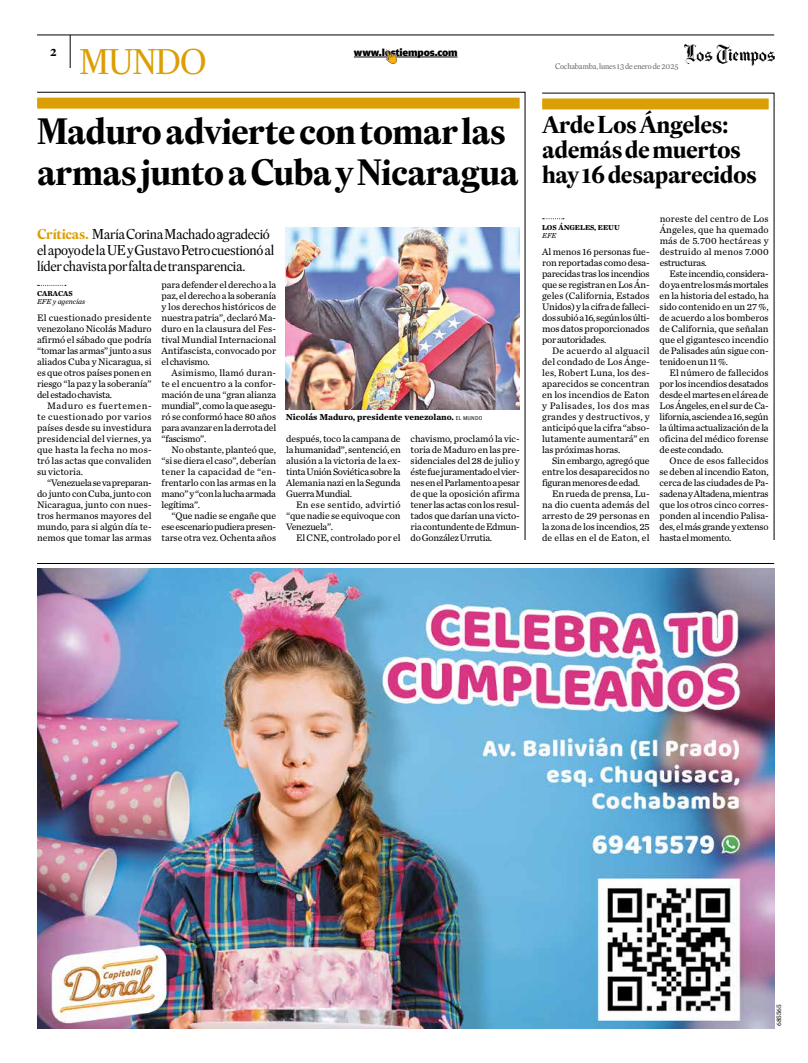
<style>
.page{position:relative;width:808px;height:1063px;background:#fff}
.page>*{position:absolute;margin:0;border:0;box-sizing:border-box;transform-origin:0 0}
.t1{font:700 36px/41px "Eudald Headline";letter-spacing:-.02em;color:#000}
.t2{font:35px "Eudald Headline";letter-spacing:-.05em;color:#dc9e05}
.t3{font:700 24px/25px "Eudald Headline";letter-spacing:-.02em;color:#000}
.t4{font:14px/16px "Eudald Headline";letter-spacing:-.025em;color:#000}
.t5{font:700 12px "Eudald Headline";color:#000}
.t6{font:900 10px "Amplitude Wide";letter-spacing:-.02em;color:#000}
.t7{font:9.8px/11px "Chronicle Text G2";letter-spacing:-.01em;color:#000;text-align:justify}
.t8{font:9.8px "Chronicle Text G2";letter-spacing:-.03em;color:#000}
.t9{font:9.8px "Chronicle Text G2";letter-spacing:.015em;color:#000}
.t10{font:9.8px "Chronicle Text G2";letter-spacing:.01em;color:#000}
.t11{font:700 9px "Chronicle Text G2";color:#000}
.t12{font:8px "Eudald Headline";letter-spacing:-.02em;color:#646363}
.t13{font:700 7.5px "Chronicle Text G2";color:#000}
.t14{font:italic 7.5px "Chronicle Text G2";color:#000}
.t15{font:7px "Chronicle Text G2";letter-spacing:-.03em;color:#000}
.s1{font-weight:700;color:#dc9e05}
.s2{font-family:"Amplitude";font-weight:400;font-size:6px}
</style>
<div class="page">
<svg style="left:37px;top:92px;width:488px;height:448px"></svg>
<div style="left:37px;top:98px;width:483px;height:11px;background:#dc9e05"></div>
<svg style="left:38px;top:285px;width:28px;height:1px"></svg>
<img style="left:286px;top:228px;width:234px;height:181px">
<svg style="left:542px;top:93px;width:232px;height:447px"></svg>
<div style="left:542px;top:98px;width:227px;height:11px;background:#dc9e05"></div>
<svg style="left:543px;top:218px;width:21px;height:1px"></svg>
<img style="left:37px;top:569px;width:737px;height:460px">
<hr style="left:37px;top:563px;width:737px;height:1px;background:#000">
<hr style="left:37px;top:35px;width:737px;height:1px;background:#000">
<hr style="left:70px;top:35px;width:1px;height:33px;background:#000">
<img style="left:684px;top:45px;width:90px;height:20px">
<hr style="left:354px;top:57px;width:104px;height:1px;background:#000">
<img style="left:383px;top:49px;width:14px;height:15px">
<p class="t5" style="left:50px;top:44px;width:8px">2</p>
<h2 class="t2" style="left:79px;top:42px;width:129px">MUNDO</h2>
<p class="t6" style="left:354px;top:47px;width:105px">www.lostiempos.com</p>
<h1 class="t1" style="left:37px;top:110px;width:483px">Maduro advierte con tomar las armas junto a Cuba y Nicaragua</h1>
<h3 class="t4" style="left:37px;top:226px;width:238px"><span class="s1">Críticas.</span> María Corina Machado agradeció el apoyo de la UE y Gustavo Petro cuestionó al líder chavista por falta de transparencia.</h3>
<p class="t13" style="left:37px;top:288px;width:37px">CARACAS</p>
<p class="t14" style="left:37px;top:296px;width:50px">EFE y agencias</p>
<p class="t7" style="left:37px;top:312px;width:116px">El cuestionado presidente venezolano Nicolás Maduro afirmó el sábado que podría “tomar las armas” junto a sus aliados Cuba y Nicaragua, si es que otros países ponen en riesgo “la paz y la soberanía” del estado chavista.</p>
<p class="t7" style="left:37px;top:399px;width:116px;text-indent:10px">Maduro es fuertemen&shy;te cuestionado por varios países desde su investidura presidencial del viernes, ya que hasta la fecha no mos&shy;tró las actas que convaliden su victoria.</p>
<p class="t7" style="left:37px;top:476px;width:116px;text-indent:10px">“Venezuela se va preparan&shy;do junto con Cuba, junto con Nicaragua, junto con nues&shy;tros hermanos mayores del mundo, para si algún día te&shy;nemos que tomar las armas</p>
<p class="t7" style="left:162px;top:278px;width:116px">para defender el derecho a la paz, el derecho a la soberanía y los derechos históricos de nuestra patria”, declaró Ma&shy;duro en la clausura del Fes&shy;tival Mundial Internacional Antifascista, convocado por el chavismo.</p>
<p class="t7" style="left:162px;top:366px;width:116px;text-indent:10px">Asimismo, llamó duran&shy;te el encuentro a la confor&shy;mación de una “gran alianza mundial”, como la que asegu&shy;ró se conformó hace 80 años para avanzar en la derrota del “fascismo”.</p>
<p class="t7" style="left:162px;top:443px;width:116px;text-indent:10px">No obstante, planteó que, “si se diera el caso”, deberían tener la capacidad de “en&shy;frentarlo con las armas en la mano” y “con la lucha armada legítima”.</p>
<p class="t7" style="left:162px;top:509px;width:116px;text-indent:10px">“Que nadie se engañe que ese escenario pudiera presen&shy;tarse otra vez. Ochenta años</p>
<p class="t11" style="left:286px;top:410px;width:198px">Nicolás Maduro, presidente venezolano. <span class="s2">EL MUNDO</span></p>
<p class="t7" style="left:286px;top:433px;width:116px">después, toco la campana de la humanidad”, sentenció, en alusión a la victoria de la ex&shy;tinta Unión Soviética sobre la Alemania nazi en la Segunda Guerra Mundial.</p>
<p class="t7" style="left:286px;top:498px;width:116px;text-indent:10px">En ese sentido, advirtió “que nadie se equivoque con Venezuela”.</p>
<p class="t7" style="left:296px;top:531px;width:106px">El CNE, controlado por el</p>
<p class="t7" style="left:411px;top:432px;width:111px">chavismo, proclamó la vic&shy;toria de Maduro en las pre&shy;sidenciales del 28 de julio y éste fue juramentado el vier&shy;nes en el Parlamento a pesar de que la oposición afirma tener las actas con los resul&shy;tados que darían una victo&shy;ria contundente de Edmun&shy;do González Urrutia.</p>
<p class="t12" style="left:555px;top:61px;width:125px">Cochabamba, lunes 13 de enero de 2025</p>
<h3 class="t3" style="left:542px;top:112px;width:216px">Arde Los Ángeles: además de muertos hay 16 desaparecidos</h3>
<p class="t13" style="left:542px;top:221px;width:79px">LOS ÁNGELES, EEUU</p>
<p class="t14" style="left:542px;top:230px;width:16px">EFE</p>
<p class="t7" style="left:660px;top:212px;width:111px">noreste del centro de Los Ángeles, que ha quemado más de 5.700 hectáreas y destruido al menos 7.000 estructuras.</p>
<p class="t7" style="left:660px;top:267px;width:111px;text-indent:10px">Este incendio, considera&shy;do ya entre los más mortales en la historia del estado, ha sido contenido en un 27 %, de acuerdo a los bomberos de California, que señalan que el gigantesco incendio de Palisades aún sigue con&shy;tenido en un 11 %.</p>
<p class="t7" style="left:660px;top:366px;width:111px;text-indent:10px">El número de fallecidos por los incendios desatados desde el martes en el área de Los Ángeles, en el sur de Ca&shy;lifornia, asciende a 16, según la última actualización de la oficina del médico forense de este condado.</p>
<p class="t7" style="left:660px;top:454px;width:111px;text-indent:10px">Once de esos fallecidos se deben al incendio Eaton, cerca de las ciudades de Pa&shy;sadena y Altadena, mientras que los otros cinco corres&shy;ponden al incendio Palisa&shy;des, el más grande y extenso hasta el momento.</p>
<p class="t7" style="left:542px;top:246px;width:109px">Al menos 16 personas fue&shy;ron reportadas como desa&shy;parecidas tras los incendios que se registran en Los Án&shy;geles (California, Estados Unidos) y la cifra de falleci&shy;dos subió a 16, según los últi&shy;mos datos proporcionados por autoridades.</p>
<p class="t7" style="left:542px;top:344px;width:109px;text-indent:10px">De acuerdo al alguacil del condado de Los Ánge&shy;les, Robert Luna, los des&shy;aparecidos se concentran en los incendios de Eaton y Palisades, los dos mas grandes y destructivos, y anticipó que la cifra “abso&shy;lutamente aumentará” en las próximas horas.</p>
<p class="t7" style="left:552px;top:454px;width:99px">Sin embargo, agregó que</p>
<p class="t7" style="left:542px;top:465px;width:109px">entre los desaparecidos no</p>
<p class="t8" style="left:542px;top:475px;width:100px">figuran menores de edad.</p>
<p class="t7" style="left:552px;top:487px;width:99px">En rueda de prensa, Lu-</p>
<p class="t10" style="left:542px;top:497px;width:109px">na dio cuenta además del</p>
<p class="t7" style="left:542px;top:509px;width:109px">arresto de 29 personas en</p>
<p class="t7" style="left:542px;top:520px;width:109px">la zona de los incendios, 25</p>
<p class="t9" style="left:542px;top:530px;width:109px">de ellas en el de Eaton, el</p>
<p class="t15" style="left:773px;top:1026px;width:23px;rotate:-90deg">685565</p>
</div>
